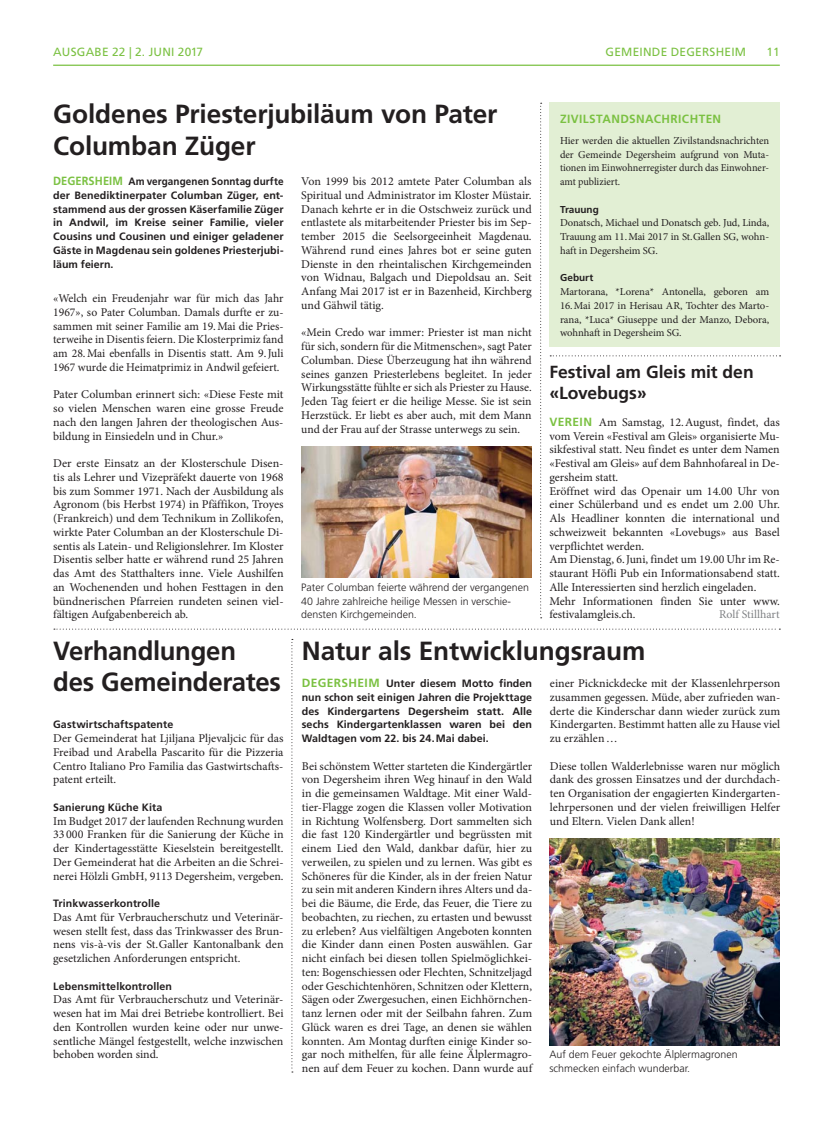
<style>
.page{position:relative;width:833px;height:1134px;background:#fff}
.page>*{position:absolute;margin:0;border:0;box-sizing:border-box;transform-origin:0 0}
.t1{font:700 26.25px/31.2px "Frutiger LT Std";letter-spacing:-.005em;color:#231f20}
.t2{font:700 17.5px/21.2px "Frutiger LT Std";color:#231f20}
.t3{font:11.88px/13.8px "Minion Pro";color:#231f20;text-align:justify}
.t4{font:11.88px "Frutiger LT Std";letter-spacing:.02em;color:#7bc142}
.t5{font:700 11.88px "Frutiger LT Std";letter-spacing:.035em;color:#7bc142}
.t6{font:11.88px "Minion Pro";letter-spacing:.005em;color:#808285}
.t7{font:10.62px/13.8px "Minion Pro";letter-spacing:-.005em;color:#231f20;text-align:justify}
.t8{font:700 10.62px/13.8px "Frutiger LT Std";letter-spacing:.005em;color:#231f20;text-align:justify}
.t9{font:700 10.62px/13.8px "Frutiger LT Std";letter-spacing:.005em;color:#231f20;text-align:justify;scale:.94 1}
.t10{font:300 10.62px/13.8px "Frutiger LT Std";color:#231f20}
.t11{font:700 10px "Frutiger LT Std";color:#231f20}
.s1{font-size:11.88px;color:#7bc142}
.s2{font-family:"Frutiger LT Std";font-weight:700;color:#7bc142}
</style>
<div class="page">
<div style="left:549px;top:103px;width:231px;height:244px;background:#e2efd4"></div>
<hr style="left:53px;top:65px;width:727px;height:1px;background:#7bc142">
<svg style="left:540px;top:103px;width:1px;height:515px"></svg>
<svg style="left:291px;top:639px;width:2px;height:433px"></svg>
<svg style="left:54px;top:629px;width:726px;height:1px"></svg>
<svg style="left:550px;top:355px;width:230px;height:1px"></svg>
<img style="left:549px;top:838px;width:231px;height:207px">
<img style="left:301px;top:446px;width:230px;height:131px">
<p class="t4" style="left:53px;top:46px;width:151px">AUSGABE 22 | 2. JUNI 2017</p>
<p class="t4" style="left:605px;top:46px;width:142px">GEMEINDE DEGERSHEIM</p>
<p class="t4" style="left:766px;top:46px;width:15px">11</p>
<h1 class="t1" style="left:53px;top:100px;width:446px">Goldenes Priesterjubiläum von Pater<br>Columban Züger</h1>
<p class="t9" style="left:53px;top:175px;width:247px"><span class="s1">DEGERSHEIM</span> Am vergangenen Sonntag durfte der Benediktinerpater Columban Züger, ent&shy;stammend aus der grossen Käserfamilie Züger in Andwil, im Kreise seiner Familie, vieler Cousins und Cousinen und einiger geladener Gäste in Magdenau sein goldenes Priesterjubi&shy;läum feiern.</p>
<p class="t3" style="left:53px;top:292px;width:232px">«Welch ein Freudenjahr war für mich das Jahr 1967», so Pater Columban. Damals durfte er zu&shy;sammen mit seiner Familie am 19. Mai die Pries&shy;terweihe in Disentis feiern. Die Klosterprimiz fand am 28. Mai ebenfalls in Disentis statt. Am 9. Juli 1967 wurde die Heimatprimiz in Andwil gefeiert.</p>
<p class="t3" style="left:53px;top:389px;width:232px">Pater Columban erinnert sich: «Diese Feste mit so vielen Menschen waren eine grosse Freude nach den langen Jahren der theologischen Aus&shy;bildung in Einsiedeln und in Chur.»</p>
<p class="t3" style="left:53px;top:457px;width:232px">Der erste Einsatz an der Klosterschule Disen&shy;tis als Lehrer und Vizepräfekt dauerte von 1968 bis zum Sommer 1971. Nach der Ausbildung als Agronom (bis Herbst 1974) in Pfäffikon, Troyes (Frankreich) und dem Technikum in Zollikofen, wirkte Pater Columban an der Klosterschule Di&shy;sentis als Latein- und Religionslehrer. Im Kloster Disentis selber hatte er während rund 25 Jahren das Amt des Statthalters inne. Viele Aushilfen an Wochenenden und hohen Festtagen in den bündnerischen Pfarreien rundeten seinen viel&shy;fältigen Aufgabenbereich ab.</p>
<p class="t3" style="left:301px;top:175px;width:232px">Von 1999 bis 2012 amtete Pater Columban als Spiritual und Administrator im Kloster Müstair.<br>Danach kehrte er in die Ostschweiz zurück und entlastete als mitarbeitender Priester bis im Sep&shy;tember 2015 die Seelsorgeeinheit Magdenau.<br>Während rund eines Jahres bot er seine guten Dienste in den rheintalischen Kirchgemeinden von Widnau, Balgach und Diepoldsau an. Seit Anfang Mai 2017 ist er in Bazenheid, Kirchberg und Gähwil tätig.</p>
<p class="t3" style="left:301px;top:327px;width:232px">«Mein Credo war immer: Priester ist man nicht für sich, sondern für die Mitmenschen», sagt Pater Columban. Diese Überzeugung hat ihn während seines ganzen Priesterlebens begleitet. In jeder Wirkungsstätte fühlte er sich als Priester zu Hause.<br>Jeden Tag feiert er die heilige Messe. Sie ist sein Herzstück. Er liebt es aber auch, mit dem Mann und der Frau auf der Strasse unterwegs zu sein.</p>
<p class="t10" style="left:301px;top:581px;width:229px">Pater Columban feierte während der vergangenen<br>40 Jahre zahlreiche heilige Messen in verschie&shy;densten Kirchgemeinden.</p>
<p class="t5" style="left:560px;top:113px;width:163px">ZIVILSTANDSNACHRICHTEN</p>
<p class="t7" style="left:560px;top:135px;width:211px">Hier werden die aktuellen Zivilstandsnachrichten der Gemeinde Degersheim aufgrund von Muta&shy;tionen im Einwohnerregister durch das Einwohner&shy;amt publiziert.</p>
<p class="t11" style="left:560px;top:204px;width:40px">Trauung</p>
<p class="t7" style="left:560px;top:217px;width:211px">Donatsch, Michael und Donatsch geb. Jud, Linda, Trauung am 11. Mai 2017 in St. Gallen SG, wohn&shy;haft in Degersheim SG.</p>
<p class="t11" style="left:560px;top:273px;width:35px">Geburt</p>
<p class="t7" style="left:560px;top:286px;width:211px">Martorana, *Lorena* Antonella, geboren am</p>
<p class="t7" style="left:560px;top:300px;width:211px">16. Mai 2017 in Herisau AR, Tochter des Marto&shy;rana, *Luca* Giuseppe und der Manzo, Debora, wohnhaft in Degersheim SG.</p>
<h2 class="t2" style="left:549px;top:362px;width:206px">Festival am Gleis mit den «Lovebugs»</h2>
<p class="t3" style="left:549px;top:416px;width:232px;text-align:left"><span class="s2">VEREIN</span> Am Samstag, 12. August, findet, das vom Verein «Festival am Gleis» organisierte Mu&shy;sikfestival statt. Neu findet es unter dem Namen «Festival am Gleis» auf dem Bahnhofareal in De&shy;gersheim statt.<br>Eröffnet wird das Openair um 14.00 Uhr von einer Schülerband und es endet um 2.00 Uhr.<br>Als Headliner konnten die international und schweizweit bekannten «Lovebugs» aus Basel verpflichtet werden.<br>Am Dienstag, 6. Juni, findet um 19.00 Uhr im Re&shy;staurant Höfli Pub ein Informationsabend statt.<br>Alle Interessierten sind herzlich eingeladen.<br>Mehr Informationen finden Sie unter www. festivalamgleis.ch.</p>
<p class="t6" style="left:719px;top:610px;width:62px">Rolf Stillhart</p>
<h1 class="t1" style="left:53px;top:636px;width:229px">Verhandlungen des Gemeinderates</h1>
<p class="t8" style="left:53px;top:718px;width:122px">Gastwirtschaftspatente</p>
<p class="t3" style="left:53px;top:732px;width:232px">Der Gemeinderat hat Ljiljana Pljevaljcic für das Freibad und Arabella Pascarito für die Pizzeria Centro Italiano Pro Familia das Gastwirtschafts&shy;patent erteilt.</p>
<p class="t8" style="left:53px;top:801px;width:111px">Sanierung Küche Kita</p>
<p class="t3" style="left:53px;top:815px;width:232px">Im Budget 2017 der laufenden Rechnung wurden 33 000 Franken für die Sanierung der Küche in der Kindertagesstätte Kieselstein bereitgestellt.<br>Der Gemeinderat hat die Arbeiten an die Schrei&shy;nerei Hölzli GmbH, 9113 Degersheim, vergeben.</p>
<p class="t8" style="left:53px;top:897px;width:108px">Trinkwasserkontrolle</p>
<p class="t3" style="left:53px;top:911px;width:232px">Das Amt für Verbraucherschutz und Veterinär&shy;wesen stellt fest, dass das Trinkwasser des Brun&shy;nens vis-à-vis der St. Galler Kantonalbank den gesetzlichen Anforderungen entspricht.</p>
<p class="t8" style="left:53px;top:979px;width:120px">Lebensmittelkontrollen</p>
<p class="t3" style="left:53px;top:994px;width:232px">Das Amt für Verbraucherschutz und Veterinär&shy;wesen hat im Mai drei Betriebe kontrolliert. Bei den Kontrollen wurden keine oder nur unwe&shy;sentliche Mängel festgestellt, welche inzwischen behoben worden sind.</p>
<h1 class="t1" style="left:302px;top:636px;width:345px">Natur als Entwicklungsraum</h1>
<p class="t8" style="left:302px;top:677px;width:232px"><span class="s1">DEGERSHEIM</span> Unter diesem Motto finden nun schon seit einigen Jahren die Projekttage des Kindergartens Degersheim statt. Alle sechs Kindergartenklassen waren bei den Waldtagen vom 22. bis 24. Mai dabei.</p>
<p class="t3" style="left:302px;top:760px;width:232px">Bei schönstem Wetter starteten die Kindergärtler von Degersheim ihren Weg hinauf in den Wald in die gemeinsamen Waldtage. Mit einer Wald&shy;tier-Flagge zogen die Klassen voller Motivation in Richtung Wolfensberg. Dort sammelten sich die fast 120 Kindergärtler und begrüssten mit einem Lied den Wald, dankbar dafür, hier zu verweilen, zu spielen und zu lernen. Was gibt es Schöneres für die Kinder, als in der freien Natur zu sein mit anderen Kindern ihres Alters und da&shy;bei die Bäume, die Erde, das Feuer, die Tiere zu beobachten, zu riechen, zu ertasten und bewusst zu erleben? Aus vielfältigen Angeboten konnten die Kinder dann einen Posten auswählen. Gar nicht einfach bei diesen tollen Spielmöglichkei&shy;ten: Bogenschiessen oder Flechten, Schnitzeljagd oder Geschichtenhören, Schnitzen oder Klettern, Sägen oder Zwergesuchen, einen Eichhörnchen&shy;tanz lernen oder mit der Seilbahn fahren. Zum Glück waren es drei Tage, an denen sie wählen konnten. Am Montag durften einige Kinder so&shy;gar noch mithelfen, für alle feine Älplermagro&shy;nen auf dem Feuer zu kochen. Dann wurde auf</p>
<p class="t3" style="left:550px;top:677px;width:232px">einer Picknickdecke mit der Klassenlehrperson zusammen gegessen. Müde, aber zufrieden wan&shy;derte die Kinderschar dann wieder zurück zum Kindergarten. Bestimmt hatten alle zu Hause viel zu erzählen …</p>
<p class="t3" style="left:550px;top:760px;width:232px">Diese tollen Walderlebnisse waren nur möglich dank des grossen Einsatzes und der durchdach&shy;ten Organisation der engagierten Kindergarten&shy;lehrpersonen und der vielen freiwilligen Helfer und Eltern. Vielen Dank allen!</p>
<p class="t10" style="left:549px;top:1048px;width:190px">Auf dem Feuer gekochte Älplermagronen schmecken einfach wunderbar.</p>
</div>
